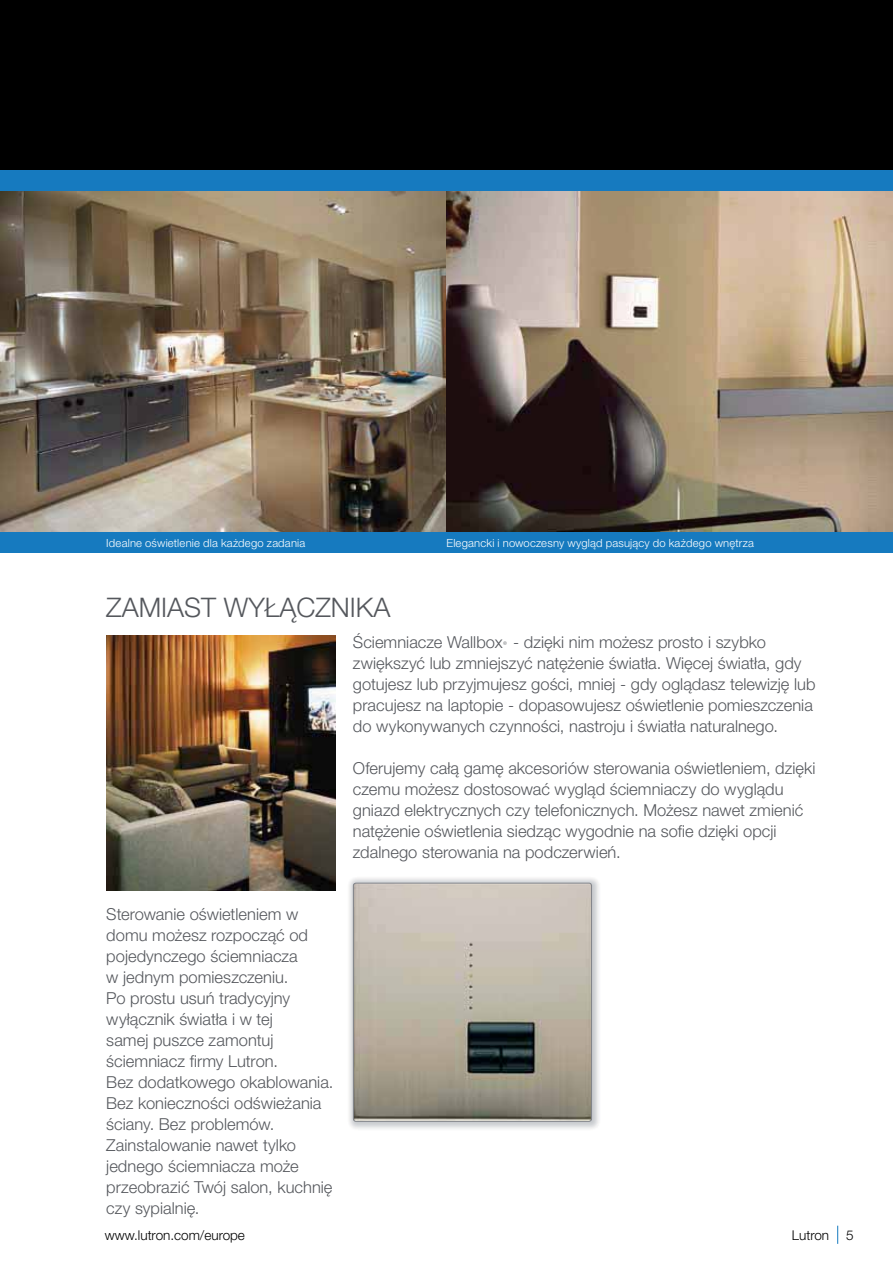
<style>
.page{position:relative;width:893px;height:1263px;background:#fff}
.page>*{position:absolute;margin:0;border:0;box-sizing:border-box;transform-origin:0 0}
.t1{font:300 27px "Helvetica Neue CE";color:#55585d}
.t2{font:300 16.5px/21px "Helvetica Neue CE";color:#55585d}
.t3{font:300 13.5px "Helvetica Neue CE";color:#000}
.t4{font:300 11.25px "Helvetica Neue CE";letter-spacing:.015em;color:#fff}
.s1{font-size:9px}
</style>
<div class="page">
<div style="left:0;top:0;width:893px;height:170px;background:#000"></div>
<div style="left:0;top:170px;width:893px;height:21px;background:#167abf"></div>
<svg style="left:837px;top:1226px;width:1px;height:18px"></svg>
<div style="left:0;top:531px;width:893px;height:22px;background:#167abf"></div>
<img style="left:0;top:191px;width:893px;height:340px">
<img style="left:106px;top:635px;width:230px;height:255px">
<img style="left:349px;top:878px;width:250px;height:251px">
<img style="left:353px;top:883px;width:238px;height:238px;border-radius:3px">
<div style="left:353px;top:883px;width:239px;height:238px;border:1px solid #81848a;border-radius:3px"></div>
<p class="t4" style="left:106px;top:539px;width:201px">Idealne oświetlenie dla każdego zadania</p>
<p class="t4" style="left:446px;top:539px;width:309px">Elegancki i nowoczesny wygląd pasujący do każdego wnętrza</p>
<h1 class="t1" style="left:106px;top:598px;width:286px">ZAMIAST WYŁĄCZNIKA</h1>
<p class="t2" style="left:106px;top:905px;width:229px">Sterowanie oświetleniem w domu możesz rozpocząć od pojedynczego ściemniacza<br>w jednym pomieszczeniu.<br>Po prostu usuń tradycyjny wyłącznik światła i w tej<br>samej puszce zamontuj ściemniacz firmy Lutron.<br>Bez dodatkowego okablowania.<br>Bez konieczności odświeżania ściany. Bez problemów.<br>Zainstalowanie nawet tylko jednego ściemniacza może przeobrazić Twój salon, kuchnię czy sypialnię.</p>
<p class="t2" style="left:353px;top:634px;width:464px">Ściemniacze Wallbox<span class="s1">®</span> - dzięki nim możesz prosto i szybko zwiększyć lub zmniejszyć natężenie światła. Więcej światła, gdy gotujesz lub przyjmujesz gości, mniej - gdy oglądasz telewizję lub pracujesz na laptopie - dopasowujesz oświetlenie pomieszczenia do wykonywanych czynności, nastroju i światła naturalnego.</p>
<p class="t2" style="left:353px;top:760px;width:464px">Oferujemy całą gamę akcesoriów sterowania oświetleniem, dzięki czemu możesz dostosować wygląd ściemniaczy do wyglądu gniazd elektrycznych czy telefonicznych. Możesz nawet zmienić natężenie oświetlenia siedząc wygodnie na sofie dzięki opcji zdalnego sterowania na podczerwień.</p>
<p class="t3" style="left:105px;top:1230px;width:142px">www.lutron.com/europe</p>
<p class="t3" style="left:792px;top:1230px;width:39px">Lutron</p>
<p class="t3" style="left:846px;top:1230px;width:9px">5</p>
</div>
